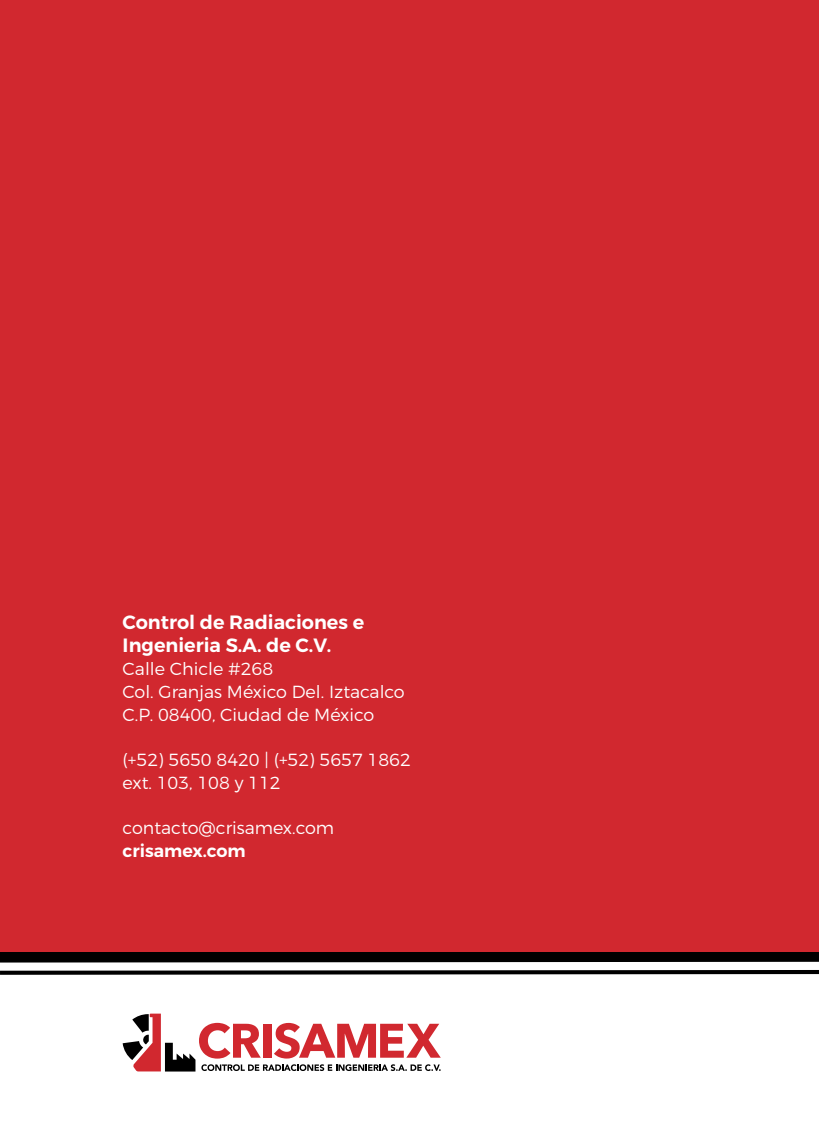
<style>
.page{position:relative;width:819px;height:1141px;background:#fff}
.page>*{position:absolute;margin:0;border:0;box-sizing:border-box;transform-origin:0 0}
.t1{font:600 19.25px/23.1px "Montserrat";color:#fff}
.t2{font:300 17.5px/22.8px "Montserrat";color:#fff}
.t3{font:600 17.5px "Montserrat";color:#fff}
</style>
<div class="page">
<svg style="left:0;top:951px;width:819px;height:24px"></svg>
<div style="left:0;top:0;width:819px;height:951px;background:#d1282f"></div>
<svg style="left:123px;top:1014px;width:318px;height:57px"></svg>
<p class="t1" style="left:123px;top:611px;width:243px">Control de Radiaciones e<br>Ingenieria S.A. de C.V.</p>
<p class="t2" style="left:123px;top:657px;width:283px">Calle Chicle #268<br>Col. Granjas México Del. Iztacalco<br>C.P. 08400, Ciudad de México</p>
<p class="t2" style="left:123px;top:748px;width:290px">(+52) 5650 8420 | (+52) 5657 1862 ext. 103, 108 y 112</p>
<p class="t2" style="left:123px;top:816px;width:213px">contacto@crisamex.com</p>
<p class="t3" style="left:123px;top:840px;width:124px">crisamex.com</p>
</div>
